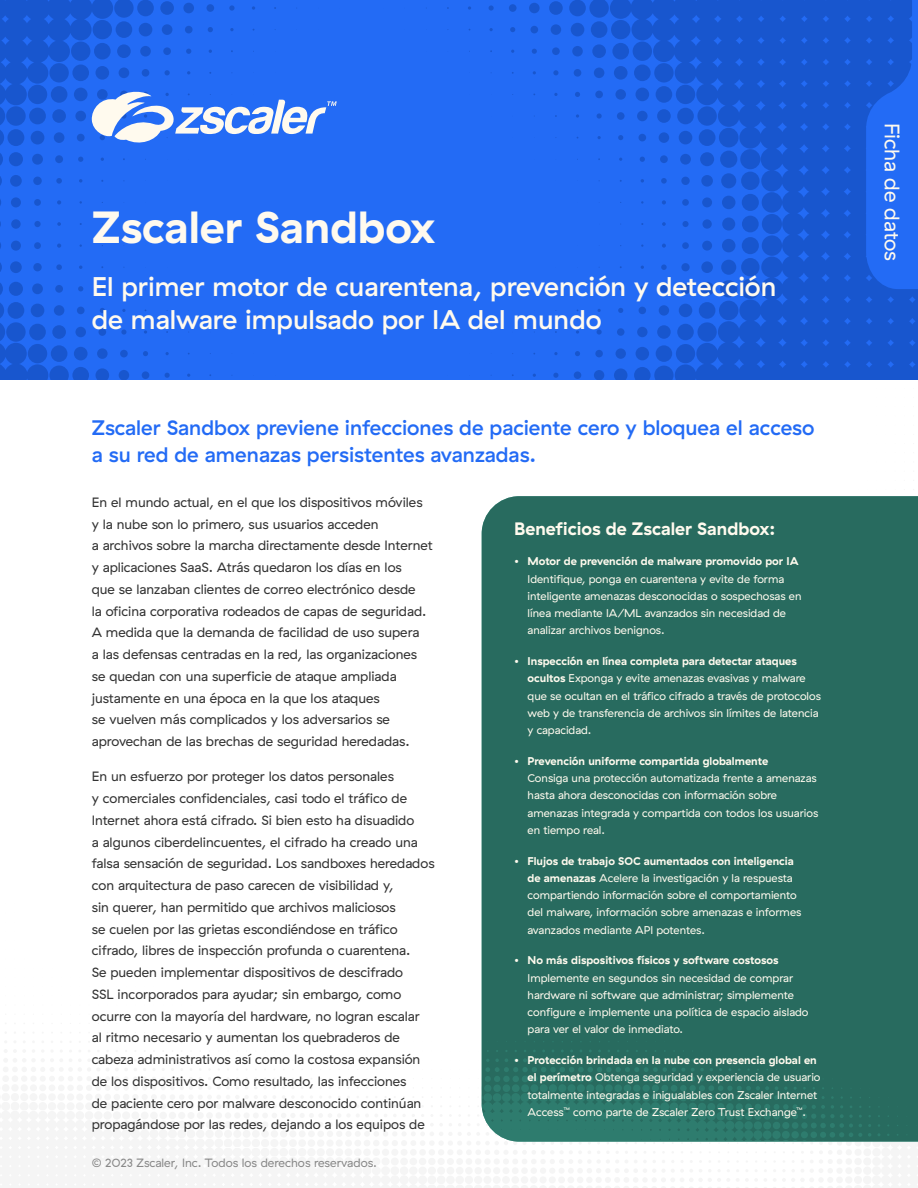
<style>
.page{position:relative;width:918px;height:1188px;background:#fff}
.page>*{position:absolute;margin:0;border:0;box-sizing:border-box;transform-origin:0 0}
.t1{font:700 45px "GT Haptik ZS";color:#fffaee}
.t2{font:500 27px/33px "GT Haptik ZS";color:#fffaee}
.t3{font:500 21px/27px "GT Haptik ZS";color:#236bf5}
.t4{font:21px "GT Haptik ZS";color:#fffaee}
.t5{font:700 18px "GT Haptik ZS";color:#fffaee}
.t6{font:13.5px/21.8px "GT Haptik ZS";color:#323232}
.t7{font:12px "GT Haptik ZS";color:#898989}
.t8{font:11.25px/17.2px "GT Haptik ZS";color:#fffaee}
.t9{font:700 11.25px "GT Haptik ZS";color:#fffaee}
.s1{font-weight:700}
</style>
<div class="page">
<svg style="left:0;top:0;width:918px;height:380px;background:#2065ea"></svg>
<svg style="left:866px;top:0;width:52px;height:289px;background:#1f64e9"></svg>
<svg style="left:91px;top:88px;width:246px;height:58px;background:#6898f2"></svg>
<div style="left:482px;top:496px;width:436px;height:434px;background:#286b5f"></div>
<svg style="left:482px;top:930px;width:436px;height:212px;background:#296e61"></svg>
<h1 class="t1" style="left:92px;top:200px;width:345px">Zscaler Sandbox</h1>
<h2 class="t2" style="left:92px;top:270px;width:686px">El primer motor de cuarentena, prevención y detección de malware impulsado por IA del mundo</h2>
<h3 class="t3" style="left:92px;top:414px;width:724px">Zscaler Sandbox previene infecciones de paciente cero y bloquea el acceso a su red de amenazas persistentes avanzadas.</h3>
<p class="t6" style="left:92px;top:492px;width:342px">En el mundo actual, en el que los dispositivos móviles y la nube son lo primero, sus usuarios acceden<br>a archivos sobre la marcha directamente desde Internet y aplicaciones SaaS. Atrás quedaron los días en los<br>que se lanzaban clientes de correo electrónico desde<br>la oficina corporativa rodeados de capas de seguridad.<br>A medida que la demanda de facilidad de uso supera<br>a las defensas centradas en la red, las organizaciones se quedan con una superficie de ataque ampliada justamente en una época en la que los ataques<br>se vuelven más complicados y los adversarios se aprovechan de las brechas de seguridad heredadas.</p>
<p class="t6" style="left:92px;top:766px;width:344px">En un esfuerzo por proteger los datos personales<br>y comerciales confidenciales, casi todo el tráfico de Internet ahora está cifrado. Si bien esto ha disuadido<br>a algunos ciberdelincuentes, el cifrado ha creado una falsa sensación de seguridad. Los sandboxes heredados con arquitectura de paso carecen de visibilidad y,<br>sin querer, han permitido que archivos maliciosos<br>se cuelen por las grietas escondiéndose en tráfico cifrado, libres de inspección profunda o cuarentena.<br>Se pueden implementar dispositivos de descifrado<br>SSL incorporados para ayudar; sin embargo, como ocurre con la mayoría del hardware, no logran escalar<br>al ritmo necesario y aumentan los quebraderos de cabeza administrativos así como la costosa expansión de los dispositivos. Como resultado, las infecciones<br>de paciente cero por malware desconocido continúan propagándose por las redes, dejando a los equipos de</p>
<p class="t7" style="left:92px;top:1156px;width:287px">© 2023 Zscaler, Inc. Todos los derechos reservados.</p>
<h3 class="t5" style="left:514px;top:518px;width:263px">Beneficios de Zscaler Sandbox:</h3>
<p class="t9" style="left:514px;top:555px;width:286px">• Motor de prevención de malware promovido por IA</p>
<p class="t8" style="left:528px;top:570px;width:275px">Identifique, ponga en cuarentena y evite de forma inteligente amenazas desconocidas o sospechosas en línea mediante IA/ML avanzados sin necesidad de analizar archivos benignos.</p>
<p class="t8" style="left:528px;top:653px;width:295px;text-indent:-14px"><span class="s1">• Inspección en línea completa para detectar ataques ocultos</span> Exponga y evite amenazas evasivas y malware que se ocultan en el tráfico cifrado a través de protocolos web y de transferencia de archivos sin límites de latencia y capacidad.</p>
<p class="t9" style="left:514px;top:754px;width:256px">• Prevención uniforme compartida globalmente</p>
<p class="t8" style="left:528px;top:770px;width:292px">Consiga una protección automatizada frente a amenazas hasta ahora desconocidas con información sobre amenazas integrada y compartida con todos los usuarios en tiempo real.</p>
<p class="t8" style="left:528px;top:852px;width:275px;text-indent:-14px"><span class="s1">• Flujos de trabajo SOC aumentados con inteligencia de amenazas</span> Acelere la investigación y la respuesta compartiendo información sobre el comportamiento del malware, información sobre amenazas e informes avanzados mediante API potentes.</p>
<p class="t9" style="left:514px;top:954px;width:266px">• No más dispositivos físicos y software costosos</p>
<p class="t8" style="left:528px;top:969px;width:282px">Implemente en segundos sin necesidad de comprar hardware ni software que administrar; simplemente configure e implemente una política de espacio aislado para ver el valor de inmediato.</p>
<p class="t8" style="left:528px;top:1052px;width:294px;text-indent:-14px"><span class="s1">• Protección brindada en la nube con presencia global en el perímetro</span> Obtenga seguridad y experiencia de usuario totalmente integradas e inigualables con Zscaler Internet Access<sup>™</sup> como parte de Zscaler Zero Trust Exchange<sup>™</sup>.</p>
<h3 class="t4" style="left:904px;top:123px;width:140px;rotate:90deg">Ficha de datos</h3>
</div>
